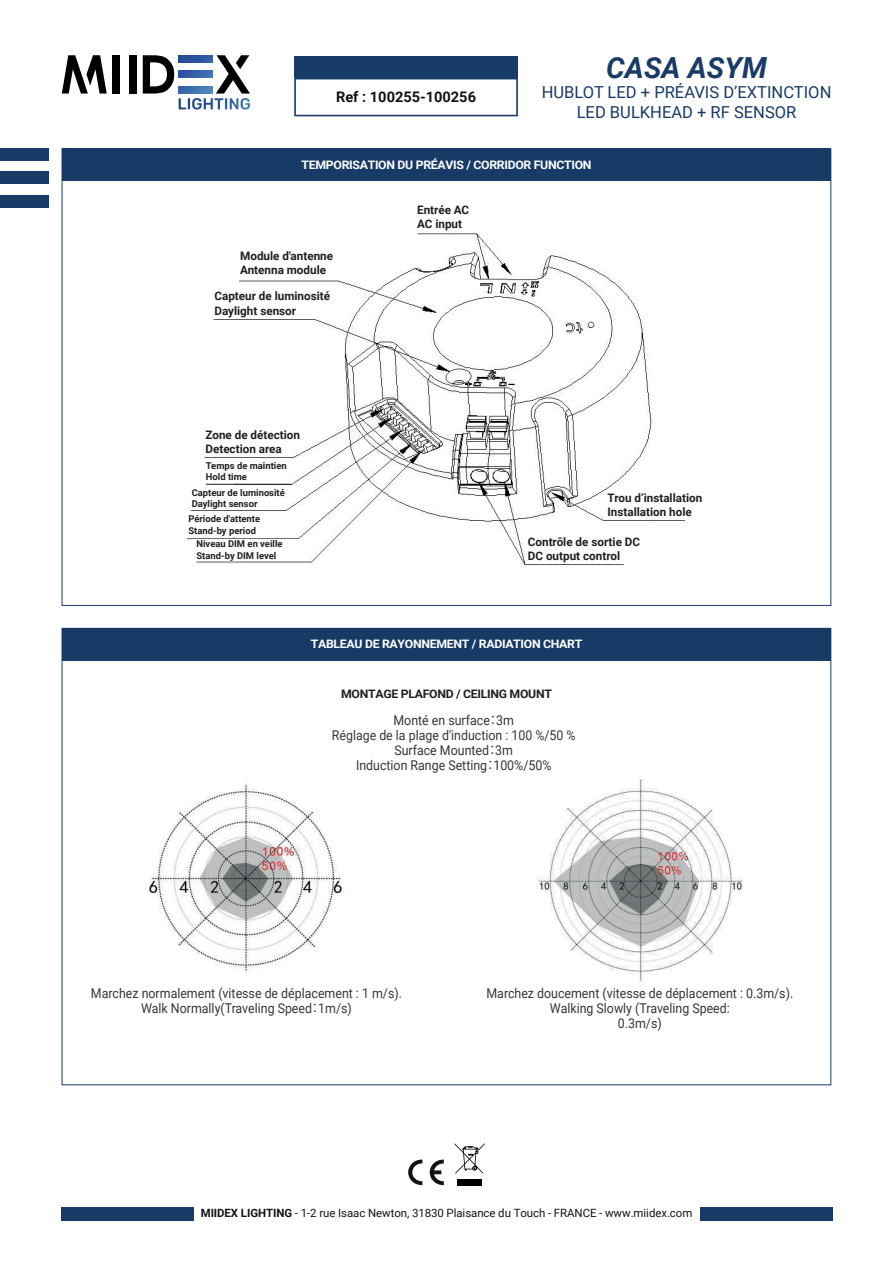
<style>
.page{position:relative;width:893px;height:1263px;background:#fff}
.page>*{position:absolute;margin:0;border:0;box-sizing:border-box;transform-origin:0 0}
.t1{font:italic 700 29.1px "Roboto";color:#193b67}
.t2{font:16.5px/19.8px "Roboto";color:#193b67;text-align:center}
.t3{font:700 14.55px "Roboto";color:#111416}
.t4{font:13.5px/15px "Roboto";color:#333739;text-align:center;scale:.92 1}
.t5{font:700 11.7px/14.1px "Roboto";color:#231f20}
.t6{font:700 11.7px "Roboto";letter-spacing:-.025em;color:#fff;scale:1.05 1}
.t7{font:700 11.7px "Roboto";letter-spacing:-.025em;color:#231f20;scale:1.05 1}
.t8{font:11.4px "Roboto";letter-spacing:-.005em;color:#111416}
.t9{font:700 9.45px/11.2px "Roboto";color:#231f20}
.s1{font-family:"Koz Go Pr 6 N"}
.s2{font-weight:700}
</style>
<div class="page">
<div style="left:129px;top:55px;width:7px;height:39px;background:#000001"></div>
<div style="left:112px;top:55px;width:7px;height:39px;background:#000001"></div>
<svg style="left:143px;top:55px;width:107px;height:55px"></svg>
<svg style="left:62px;top:55px;width:45px;height:39px"></svg>
<svg style="left:179px;top:55px;width:33px;height:7px"></svg>
<svg style="left:179px;top:71px;width:33px;height:7px"></svg>
<svg style="left:179px;top:87px;width:33px;height:7px"></svg>
<div style="left:0;top:148px;width:49px;height:12px;background:#193b67"></div>
<div style="left:0;top:172px;width:49px;height:12px;background:#193b67"></div>
<div style="left:0;top:195px;width:49px;height:13px;background:#193b67"></div>
<div style="left:700px;top:1207px;width:133px;height:14px;background:#193b67"></div>
<div style="left:62px;top:1207px;width:132px;height:14px;background:#193b67"></div>
<svg style="left:430px;top:1159px;width:14px;height:26px"></svg>
<svg style="left:408px;top:1159px;width:14px;height:26px"></svg>
<svg style="left:455px;top:1143px;width:30px;height:30px"></svg>
<div style="left:457px;top:1179px;width:25px;height:7px;background:#000001"></div>
<div style="left:294px;top:56px;width:224px;height:22px;background:#193b67"></div>
<svg style="left:294px;top:78px;width:224px;height:38px"></svg>
<div style="left:62px;top:149px;width:769px;height:32px;background:#173b66"></div>
<img style="left:184px;top:231px;width:501px;height:335px">
<div style="left:417px;top:210px;width:61px;height:23px;background:#fff"></div>
<div style="left:203px;top:296px;width:113px;height:23px;background:#fff"></div>
<div style="left:201px;top:433px;width:90px;height:23px;background:#fff"></div>
<div style="left:235px;top:461px;width:56px;height:22px;background:#fff"></div>
<div style="left:186px;top:487px;width:97px;height:22px;background:#fff"></div>
<div style="left:183px;top:515px;width:106px;height:22px;background:#fff"></div>
<div style="left:193px;top:539px;width:113px;height:21px;background:#fff"></div>
<div style="left:601px;top:497px;width:113px;height:21px;background:#fff"></div>
<div style="left:525px;top:542px;width:113px;height:22px;background:#fff"></div>
<div style="left:239px;top:257px;width:93px;height:22px;background:#fff"></div>
<hr style="left:206px;top:484px;width:86px;height:1px;background:#231f20">
<div style="left:62px;top:628px;width:769px;height:32px;background:#173b66"></div>
<img style="left:149px;top:783px;width:193px;height:190px">
<img style="left:536px;top:778px;width:207px;height:204px">
<p class="t3" style="left:336px;top:87px;width:141px">Ref : 100255-100256</p>
<h1 class="t1" style="left:606px;top:47px;width:162px">CASA ASYM</h1>
<p class="t2" style="left:542px;top:81px;width:291px">HUBLOT LED + PRÉAVIS D’EXTINCTION<br>LED BULKHEAD + RF SENSOR</p>
<p class="t6" style="left:302px;top:157px;width:278px">TEMPORISATION DU PRÉAVIS / CORRIDOR FUNCTION</p>
<p class="t5" style="left:417px;top:203px;width:54px">Entrée AC<br>AC input</p>
<p class="t5" style="left:240px;top:248px;width:95px">Module d'antenne<br>Antenna module</p>
<p class="t5" style="left:214px;top:289px;width:117px">Capteur de luminosité<br>Daylight sensor</p>
<p class="t5" style="left:205px;top:427px;width:96px">Zone de détection<br>Detection area</p>
<p class="t9" style="left:206px;top:460px;width:82px">Temps de maintien<br>Hold time</p>
<p class="t9" style="left:192px;top:487px;width:95px">Capteur de luminosité<br>Daylight sensor</p>
<p class="t9" style="left:188px;top:513px;width:73px">Période d'attente<br>Stand-by period</p>
<p class="t9" style="left:196px;top:538px;width:88px">Niveau DIM en veille<br>Stand-by DIM level</p>
<p class="t5" style="left:607px;top:491px;width:96px">Trou d’installation<br>Installation hole</p>
<p class="t5" style="left:528px;top:534px;width:114px">Contrôle de sortie DC<br>DC output control</p>
<p class="t6" style="left:311px;top:636px;width:260px">TABLEAU DE RAYONNEMENT / RADIATION CHART</p>
<p class="t7" style="left:341px;top:686px;width:202px">MONTAGE PLAFOND / CEILING MOUNT</p>
<p class="t4" style="left:332px;top:712px;width:267px">Monté en surface<span class="s1">：</span>3m<br>Réglage de la plage d'induction : 100 %/50 %<br>Surface Mounted<span class="s1">：</span>3m<br>Induction Range Setting<span class="s1">：</span>100%/50%</p>
<p class="t4" style="left:91px;top:985px;width:340px">Marchez normalement (vitesse de déplacement : 1 m/s).<br>Walk Normally(Traveling Speed<span class="s1">：</span>1m/s)</p>
<p class="t4" style="left:486px;top:985px;width:335px">Marchez doucement (vitesse de déplacement : 0.3m/s).<br>Walking Slowly (Traveling Speed:<br>0.3m/s)</p>
<p class="t8" style="left:201px;top:1205px;width:493px"><span class="s2">MIIDEX LIGHTING</span> - 1-2 rue Isaac Newton, 31830 Plaisance du Touch - FRANCE - www.miidex.com</p>
</div>
